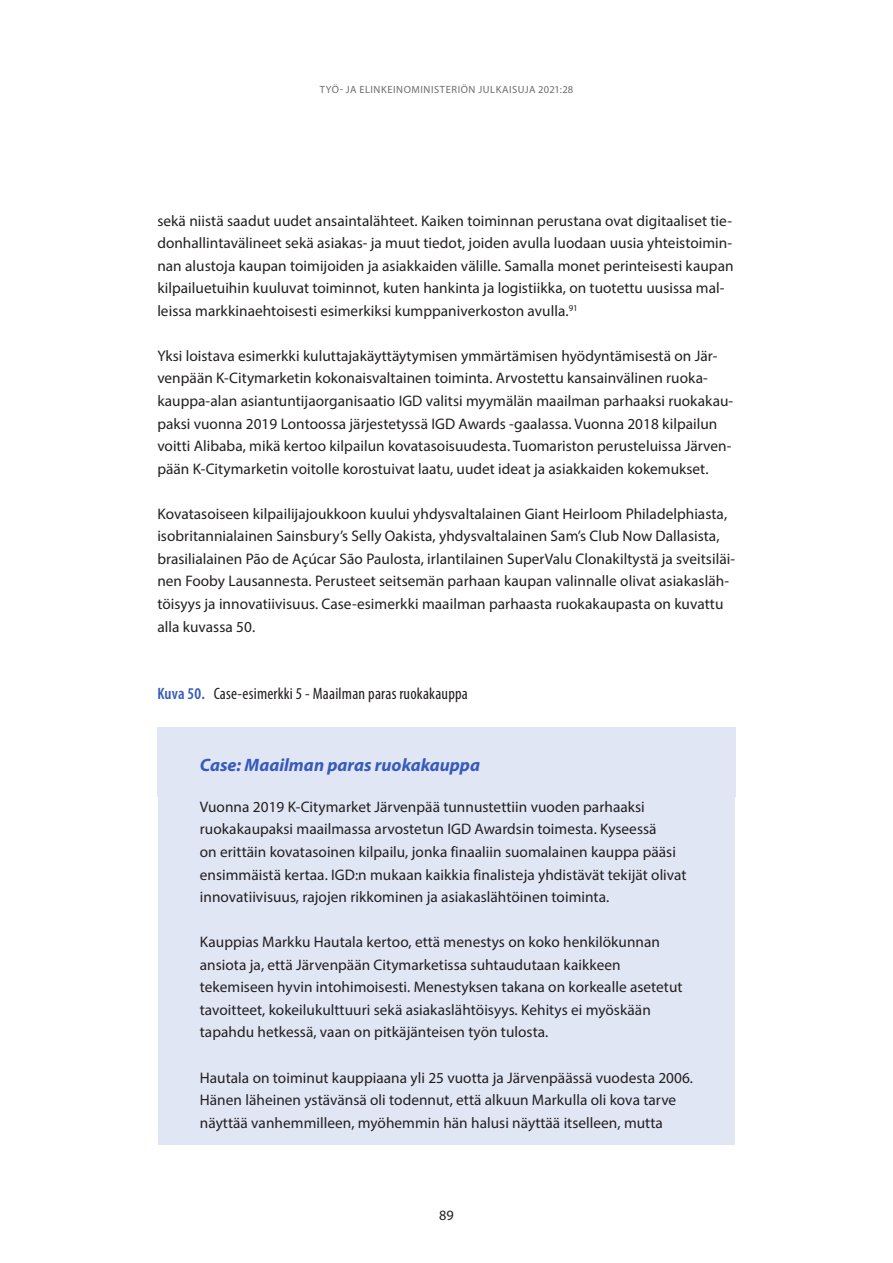
<style>
.page{position:relative;width:893px;height:1263px;background:#fff}
.page>*{position:absolute;margin:0;border:0;box-sizing:border-box;transform-origin:0 0}
.laatikko-otsikko{font:italic 700 18px "Myriad Pro";color:#365abd}
.t1{font:condensed 16.5px "Myriad Pro";letter-spacing:.01em;color:#231f20}
._01_Leipä{font:15.3px/22.5px "Myriad Pro";letter-spacing:.005em;color:#231f20}
.Laatikkoteksti{font:15.3px/22.5px "Myriad Pro";letter-spacing:.005em;color:#231f20}
.t2{font:14.25px "Myriad Pro";color:#231f20}
.t3{font:10.5px "Myriad Pro";letter-spacing:.075em;color:#6c6d70}
.s1{font-weight:600;color:#365abd}
</style>
<div class="page">
<div style="left:157px;top:728px;width:579px;height:69px;background:#e1e6f5"></div>
<div style="left:158px;top:779px;width:577px;height:165px;background:#e1e6f5"></div>
<div style="left:158px;top:914px;width:577px;height:165px;background:#e1e6f5"></div>
<div style="left:158px;top:1050px;width:577px;height:94px;background:#e1e6f5"></div>
<p class="t3" style="left:320px;top:83px;width:47px">Työ- ja elinkeinoministeri</p>
<p class="t3" style="left:461px;top:83px;width:25px">ön julkaisuja</p>
<p class="t3" style="left:538px;top:83px;width:37px">2021:28</p>
<p class="_01_Leipä" style="left:157px;top:209px;width:578px">sekä niistä saadut uudet ansaintalähteet. Kaiken toiminnan perustana ovat digitaaliset tie&shy;donhallintavälineet sekä asiakas- ja muut tiedot, joiden avulla luodaan uusia yhteistoimin&shy;nan alustoja kaupan toimijoiden ja asiakkaiden välille. Samalla monet perinteisesti kaupan kilpailuetuihin kuuluvat toiminnot, kuten hankinta ja logistiikka, on tuotettu uusissa mal&shy;leissa markkinaehtoisesti esimerkiksi kumppaniverkoston avulla.<sup>91</sup></p>
<p class="_01_Leipä" style="left:157px;top:344px;width:577px">Yksi loistava esimerkki kuluttajakäyttäytymisen ymmärtämisen hyödyntämisestä on Jär&shy;venpään K-Citymarketin kokonaisvaltainen toiminta. Arvostettu kansainvälinen ruoka&shy;kauppa-alan asiantuntijaorganisaatio IGD valitsi myymälän maailman parhaaksi ruokakau&shy;paksi vuonna 2019 Lontoossa järjestetyssä IGD Awards -gaalassa. Vuonna 2018 kilpailun voitti Alibaba, mikä kertoo kilpailun kovatasoisuudesta. Tuomariston perusteluissa Järven&shy;pään K-Citymarketin voitolle korostuivat laatu, uudet ideat ja asiakkaiden kokemukset.</p>
<p class="_01_Leipä" style="left:157px;top:502px;width:579px">Kovatasoiseen kilpailijajoukkoon kuului yhdysvaltalainen Giant Heirloom Philadelphiasta, isobritannialainen Sainsbury’s Selly Oakista, yhdysvaltalainen Sam’s Club Now Dallasista, brasilialainen Pão de Açúcar São Paulosta, irlantilainen SuperValu Clonakiltystä ja sveitsiläi&shy;nen Fooby Lausannesta. Perusteet seitsemän parhaan kaupan valinnalle olivat asiakasläh&shy;töisyys ja innovatiivisuus. Case-esimerkki maailman parhaasta ruokakaupasta on kuvattu alla kuvassa 50.</p>
<p class="t1" style="left:157px;top:684px;width:312px"><span class="s1">Kuva 50.</span> Case-esimerkki 5 - Maailman paras ruokakauppa</p>
<p class="laatikko-otsikko" style="left:200px;top:753px;width:282px">Case: Maailman paras ruokakauppa</p>
<p class="Laatikkoteksti" style="left:200px;top:795px;width:488px">Vuonna 2019 K-Citymarket Järvenpää tunnustettiin vuoden parhaaksi ruokakaupaksi maailmassa arvostetun IGD Awardsin toimesta. Kyseessä<br>on erittäin kovatasoinen kilpailu, jonka finaaliin suomalainen kauppa pääsi ensimmäistä kertaa. IGD:n mukaan kaikkia finalisteja yhdistävät tekijät olivat innovatiivisuus, rajojen rikkominen ja asiakaslähtöinen toiminta.</p>
<p class="Laatikkoteksti" style="left:200px;top:931px;width:484px">Kauppias Markku Hautala kertoo, että menestys on koko henkilökunnan ansiota ja, että Järvenpään Citymarketissa suhtaudutaan kaikkeen tekemiseen hyvin intohimoisesti. Menestyksen takana on korkealle asetetut tavoitteet, kokeilukulttuuri sekä asiakaslähtöisyys. Kehitys ei myöskään tapahdu hetkessä, vaan on pitkäjänteisen työn tulosta.</p>
<p class="Laatikkoteksti" style="left:200px;top:1066px;width:495px">Hautala on toiminut kauppiaana yli 25 vuotta ja Järvenpäässä vuodesta 2006.<br>Hänen läheinen ystävänsä oli todennut, että alkuun Markulla oli kova tarve näyttää vanhemmilleen, myöhemmin hän halusi näyttää itselleen, mutta</p>
<p class="t2" style="left:439px;top:1206px;width:16px">89</p>
</div>
